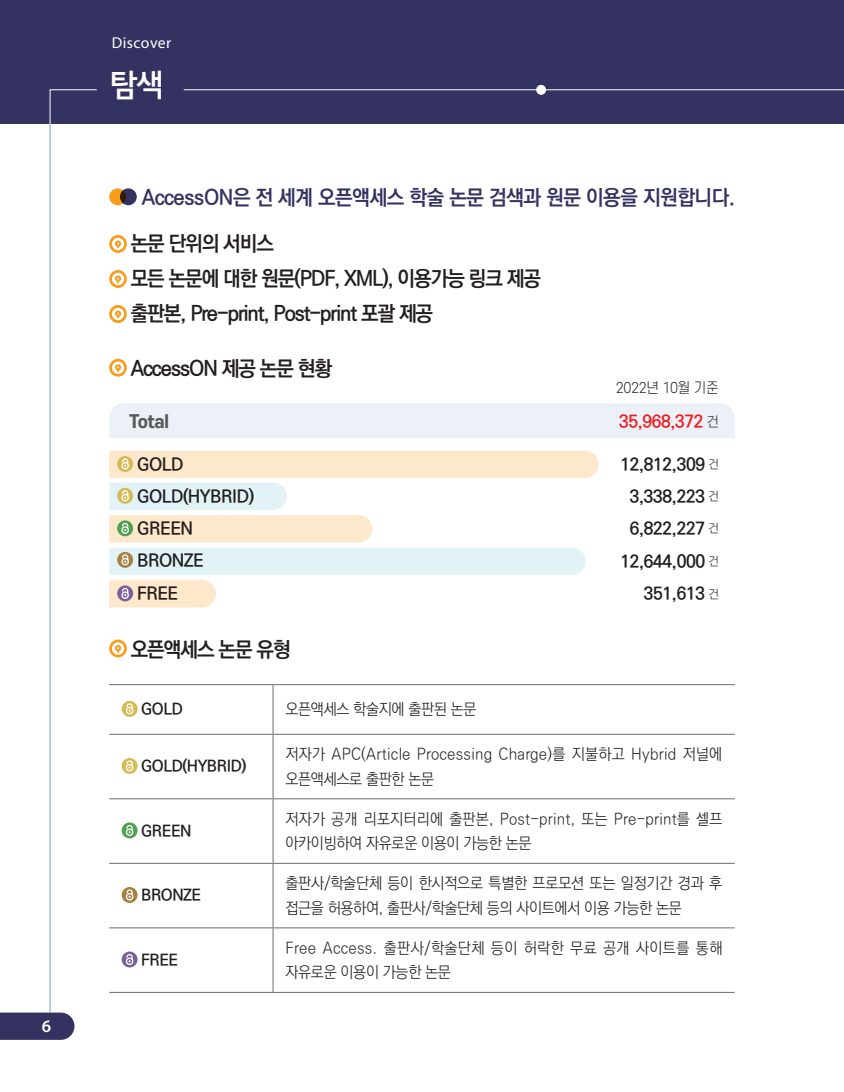
<style>
.page{position:relative;width:844px;height:1092px;background:#fff}
.page>*{position:absolute;margin:0;border:0;box-sizing:border-box;transform-origin:0 0}
.본문_중{font:31.5px "Jeju Gothic OTF";color:#fff}
.t1{font:21px "Ko Pub World Dotum PB";letter-spacing:-.05em;color:#231f20;scale:.96 1}
.t2{font:21px "Ko Pub World Dotum PB";letter-spacing:-.02em;color:#333261;scale:.96 1}
.t3{font:17.5px "Ko Pub World Dotum PB";letter-spacing:-.03em;color:#231f20}
.t4{font:17.5px "Ko Pub World Dotum PB";letter-spacing:-.02em;color:#ee1d23}
.t5{font:800 17.5px "S Core Dream 7";letter-spacing:-.025em;color:#57585a}
.t6{font:600 17.5px "Myriad Pro";color:#fff}
.t7{font:15.75px/24.5px "Ko Pub World Dotum PL";letter-spacing:-.015em;color:#231f20;scale:.95 1}
.t8{font:15.75px/24.5px "Ko Pub World Dotum PL";letter-spacing:.015em;color:#231f20;scale:.95 1}
.t9{font:15.75px/24.5px "Ko Pub World Dotum PL";letter-spacing:.02em;color:#231f20;scale:.95 1}
.t10{font:15.75px/24.5px "Ko Pub World Dotum PL";letter-spacing:.025em;color:#231f20;scale:.95 1}
.t11{font:15.75px "Ko Pub World Dotum PB";letter-spacing:-.03em;color:#231f20}
.본문_중-2{font:15.75px "Myriad Pro";letter-spacing:.03em;color:#fff}
.t12{font:300 14px "S Core Dream 3";letter-spacing:-.02em;color:#231f20;scale:.94 1}
.s1{font-family:"Ko Pub World Dotum PM";font-size:14px;color:#57585a}
.s2{font-family:"Ko Pub World Dotum PM";font-size:12.25px;color:#57585a}
</style>
<div class="page">
<div style="left:0;top:0;width:843px;height:124px;background:#333261"></div>
<svg style="left:0;top:1012px;width:74px;height:27px;background:#3d3c69"></svg>
<hr style="left:50px;top:124px;width:1px;height:888px;background:#7ba1c4">
<svg style="left:49px;top:89px;width:48px;height:36px"></svg>
<hr style="left:184px;top:89px;width:659px;height:1px;background:#fff">
<div style="left:536px;top:85px;width:10px;height:10px;background:#fff;border-radius:50%"></div>
<div style="left:120px;top:188px;width:17px;height:17px;background:#333261;border-radius:50%"></div>
<svg style="left:109px;top:188px;width:17px;height:17px"></svg>
<svg style="left:109px;top:235px;width:18px;height:18px"></svg>
<svg style="left:109px;top:270px;width:18px;height:18px"></svg>
<svg style="left:109px;top:305px;width:18px;height:18px"></svg>
<div style="left:109px;top:403px;width:625px;height:35px;background:#ecf1f8"></div>
<svg style="left:109px;top:451px;width:489px;height:156px"></svg>
<svg style="left:109px;top:359px;width:18px;height:17px"></svg>
<svg style="left:109px;top:639px;width:18px;height:18px"></svg>
<hr style="left:109px;top:684px;width:164px;height:1px;background:#6c6d70">
<hr style="left:273px;top:684px;width:461px;height:1px;background:#6c6d70">
<hr style="left:109px;top:991px;width:164px;height:1px;background:#6c6d70">
<hr style="left:273px;top:991px;width:461px;height:1px;background:#6c6d70">
<hr style="left:272px;top:685px;width:1px;height:48px;background:#6c6d70">
<hr style="left:109px;top:733px;width:164px;height:1px;background:#6c6d70">
<hr style="left:273px;top:733px;width:461px;height:1px;background:#6c6d70">
<hr style="left:272px;top:734px;width:1px;height:64px;background:#6c6d70">
<hr style="left:109px;top:798px;width:164px;height:1px;background:#6c6d70">
<hr style="left:273px;top:798px;width:461px;height:1px;background:#6c6d70">
<hr style="left:272px;top:799px;width:1px;height:63px;background:#6c6d70">
<hr style="left:109px;top:862px;width:164px;height:1px;background:#6c6d70">
<hr style="left:273px;top:862px;width:461px;height:1px;background:#6c6d70">
<hr style="left:272px;top:863px;width:1px;height:64px;background:#6c6d70">
<hr style="left:109px;top:927px;width:164px;height:1px;background:#6c6d70">
<hr style="left:273px;top:927px;width:461px;height:1px;background:#6c6d70">
<hr style="left:272px;top:928px;width:1px;height:63px;background:#6c6d70">
<svg style="left:122px;top:700px;width:15px;height:16px"></svg>
<svg style="left:126px;top:703px;width:7px;height:11px"></svg>
<svg style="left:122px;top:757px;width:15px;height:16px"></svg>
<svg style="left:126px;top:760px;width:7px;height:11px"></svg>
<svg style="left:122px;top:822px;width:15px;height:16px"></svg>
<svg style="left:126px;top:824px;width:7px;height:11px"></svg>
<svg style="left:122px;top:886px;width:15px;height:16px"></svg>
<svg style="left:126px;top:889px;width:7px;height:11px"></svg>
<svg style="left:122px;top:951px;width:15px;height:16px"></svg>
<svg style="left:126px;top:953px;width:7px;height:11px"></svg>
<p class="t6" style="left:42px;top:1014px;width:11px">6</p>
<p class="본문_중-2" style="left:112px;top:33px;width:61px">Discover</p>
<p class="본문_중" style="left:109px;top:69px;width:56px">탐색</p>
<p class="t2" style="left:142px;top:182px;width:619px">AccessON은 전 세계 오픈액세스 학술 논문 검색과 원문 이용을 지원합니다.</p>
<p class="t1" style="left:131px;top:228px;width:151px">논문 단위의 서비스</p>
<p class="t1" style="left:131px;top:263px;width:429px">모든 논문에 대한 원문(PDF, XML), 이용가능 링크 제공</p>
<p class="t1" style="left:131px;top:298px;width:316px">출판본, Pre-print, Post-print 포괄 제공</p>
<p class="t1" style="left:131px;top:353px;width:211px">AccessON 제공 논문 현황</p>
<p class="t12" style="left:615px;top:377px;width:111px">2022년 10월 기준</p>
<p class="t5" style="left:129px;top:409px;width:41px">Total</p>
<p class="t4" style="left:619px;top:408px;width:101px">35,968,372 <span class="s1">건</span></p>
<p class="t3" style="left:620px;top:451px;width:100px">12,812,309 <span class="s2">건</span></p>
<p class="t3" style="left:137px;top:451px;width:48px">GOLD</p>
<p class="t3" style="left:137px;top:483px;width:118px">GOLD(HYBRID)</p>
<p class="t3" style="left:137px;top:516px;width:57px">GREEN</p>
<p class="t3" style="left:137px;top:547px;width:68px">BRONZE</p>
<p class="t3" style="left:137px;top:581px;width:43px">FREE</p>
<p class="t3" style="left:629px;top:483px;width:90px">3,338,223 <span class="s2">건</span></p>
<p class="t3" style="left:629px;top:516px;width:90px">6,822,227 <span class="s2">건</span></p>
<p class="t3" style="left:620px;top:548px;width:100px">12,644,000 <span class="s2">건</span></p>
<p class="t3" style="left:643px;top:581px;width:76px">351,613 <span class="s2">건</span></p>
<p class="t1" style="left:131px;top:634px;width:168px">오픈액세스 논문 유형</p>
<p class="t11" style="left:141px;top:698px;width:43px">GOLD</p>
<p class="t7" style="left:285px;top:697px;width:202px">오픈액세스 학술지에 출판된 논문</p>
<p class="t11" style="left:141px;top:755px;width:107px">GOLD(HYBRID)</p>
<p class="t11" style="left:141px;top:819px;width:52px">GREEN</p>
<p class="t11" style="left:141px;top:884px;width:61px">BRONZE</p>
<p class="t11" style="left:141px;top:948px;width:38px">FREE</p>
<p class="t9" style="left:285px;top:742px;width:461px">저자가 APC(Article Processing Charge)를 지불하고 Hybrid 저널에 오픈액세스로 출판한 논문</p>
<p class="t8" style="left:285px;top:806px;width:461px">저자가 공개 리포지터리에 출판본, Post-print, 또는 Pre-print를 셀프 아카이빙하여 자유로운 이용이 가능한 논문</p>
<p class="t7" style="left:285px;top:871px;width:461px">출판사/학술단체 등이 한시적으로 특별한 프로모션 또는 일정기간 경과 후 접근을 허용하여, 출판사/학술단체 등의 사이트에서 이용 가능한 논문</p>
<p class="t10" style="left:285px;top:935px;width:461px">Free Access. 출판사/학술단체 등이 허락한 무료 공개 사이트를 통해 자유로운 이용이 가능한 논문</p>
</div>
